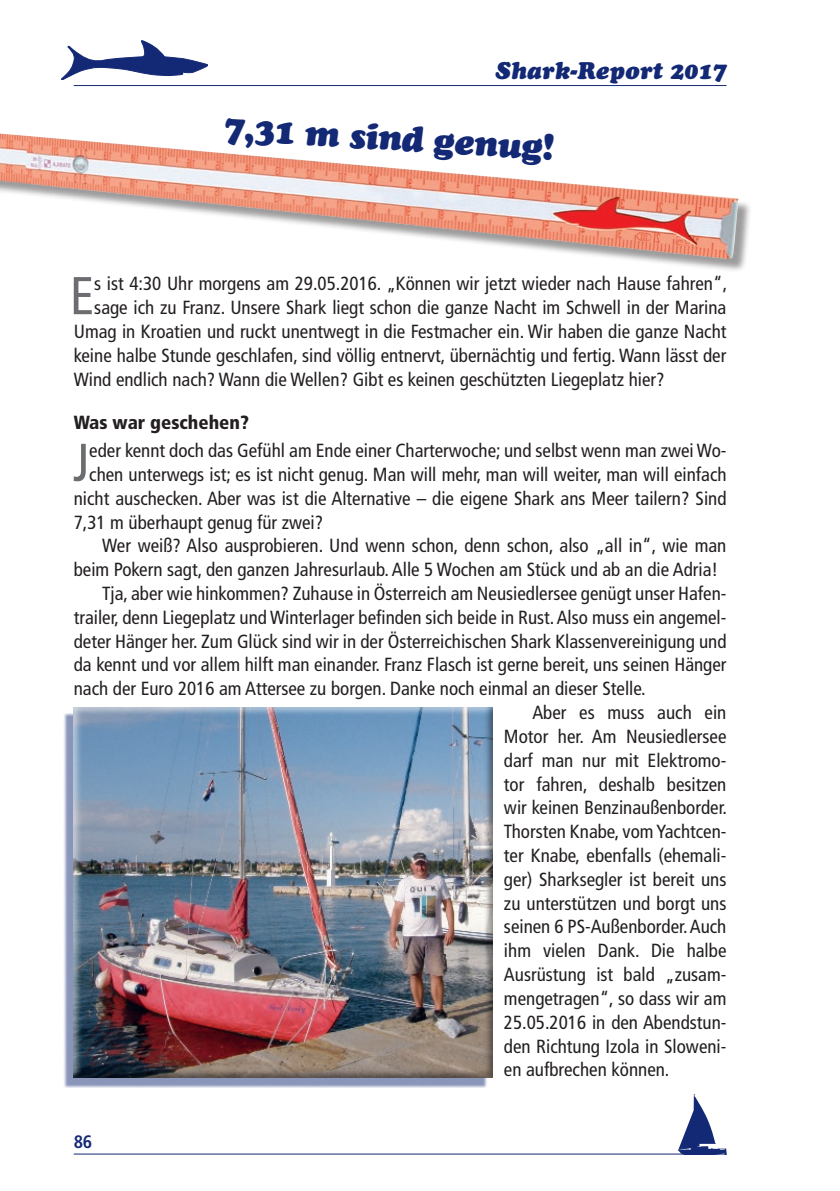
<style>
.page{position:relative;width:840px;height:1191px;background:#fff}
.page>*{position:absolute;margin:0;border:0;box-sizing:border-box;transform-origin:0 0}
.t1{font:condensed 53.2px "Frutiger";color:#6c6d70}
.t2{font:italic 36px "Cooper Black Std";color:#142975}
.t3{font:italic 24px "Cooper Black Std";color:#142975}
.t4{font:condensed 19px "Frutiger";color:#231f20}
.t5{font:900 condensed 19px "Frutiger";color:#231f20}
.t6{font:700 condensed 18px "Frutiger";color:#142975}
</style>
<div class="page">
<div style="left:63px;top:713px;width:424px;height:374px;background:#142975;opacity:.5"></div>
<svg style="left:63px;top:713px;width:4px;height:364px"></svg>
<div style="left:67px;top:700px;width:437px;height:377px;background:#231f20;opacity:.5"></div>
<hr style="left:74px;top:85px;width:652px;height:1px;background:#142975">
<svg style="left:61px;top:40px;width:147px;height:40px"></svg>
<hr style="left:74px;top:1153px;width:652px;height:1px;background:#142975">
<svg style="left:677px;top:1094px;width:49px;height:60px"></svg>
<div style="left:0;top:133px;width:752px;height:140px;background:#231f20;opacity:.45"></div>
<img style="left:0;top:133px;width:738px;height:126px">
<p class="t3" style="left:495px;top:56px;width:232px">Shark-Report 2017</p>
<h2 class="t2" style="left:225px;top:104px;width:332px;rotate:4deg">7,31 m sind genug!</h2>
<h1 class="t1" style="left:70px;top:265px;width:26px">E</h1>
<p class="t4" style="left:94px;top:273px;width:634px">s ist 4:30 Uhr morgens am 29.05.2016. „Können wir jetzt wieder nach Hause fahren“,</p>
<p class="t4" style="left:94px;top:296px;width:633px">sage ich zu Franz. Unsere Shark liegt schon die ganze Nacht im Schwell in der Marina</p>
<p class="t4" style="left:74px;top:320px;width:653px">Umag in Kroatien und ruckt unentwegt in die Festmacher ein. Wir haben die ganze Nacht</p>
<p class="t4" style="left:74px;top:344px;width:653px">keine halbe Stunde geschlafen, sind völlig entnervt, übernächtig und fertig. Wann lässt der</p>
<p class="t4" style="left:74px;top:368px;width:592px">Wind endlich nach? Wann die Wellen? Gibt es keinen geschützten Liegeplatz hier?</p>
<p class="t5" style="left:74px;top:411px;width:176px">Was war geschehen?</p>
<h1 class="t1" style="left:72px;top:431px;width:18px">J</h1>
<p class="t4" style="left:89px;top:439px;width:638px">eder kennt doch das Gefühl am Ende einer Charterwoche; und selbst wenn man zwei Wo-</p>
<p class="t4" style="left:89px;top:463px;width:638px">chen unterwegs ist; es ist nicht genug. Man will mehr, man will weiter, man will einfach</p>
<p class="t4" style="left:74px;top:487px;width:654px">nicht auschecken. Aber was ist die Alternative – die eigene Shark ans Meer tailern? Sind</p>
<p class="t4" style="left:74px;top:511px;width:251px">7,31 m überhaupt genug für zwei?</p>
<p class="t4" style="left:102px;top:535px;width:625px">Wer weiß? Also ausprobieren. Und wenn schon, denn schon, also „all in“, wie man</p>
<p class="t4" style="left:74px;top:558px;width:645px">beim Pokern sagt, den ganzen Jahresurlaub. Alle 5 Wochen am Stück und ab an die Adria!</p>
<p class="t4" style="left:102px;top:582px;width:625px">Tja, aber wie hinkommen? Zuhause in Österreich am Neusiedlersee genügt unser Hafen-</p>
<p class="t4" style="left:74px;top:606px;width:653px">trailer, denn Liegeplatz und Winterlager befinden sich beide in Rust. Also muss ein angemel-</p>
<p class="t4" style="left:74px;top:630px;width:654px">deter Hänger her. Zum Glück sind wir in der Österreichischen Shark Klassenvereinigung und</p>
<p class="t4" style="left:74px;top:654px;width:654px">da kennt und vor allem hilft man einander. Franz Flasch ist gerne bereit, uns seinen Hänger</p>
<p class="t4" style="left:74px;top:677px;width:573px">nach der Euro 2016 am Attersee zu borgen. Danke noch einmal an dieser Stelle.</p>
<p class="t4" style="left:532px;top:701px;width:195px">Aber es muss auch ein</p>
<p class="t4" style="left:503px;top:725px;width:224px">Motor her. Am Neusiedlersee</p>
<p class="t4" style="left:503px;top:749px;width:224px">darf man nur mit Elektromo-</p>
<p class="t4" style="left:503px;top:773px;width:224px">tor fahren, deshalb besitzen</p>
<p class="t4" style="left:503px;top:796px;width:224px">wir keinen Benzinaußenborder.</p>
<p class="t4" style="left:503px;top:820px;width:224px">Thorsten Knabe, vom Yachtcen-</p>
<p class="t4" style="left:503px;top:844px;width:224px">ter Knabe, ebenfalls (ehemali-</p>
<p class="t4" style="left:503px;top:868px;width:224px">ger) Sharksegler ist bereit uns</p>
<p class="t4" style="left:503px;top:892px;width:224px">zu unterstützen und borgt uns</p>
<p class="t4" style="left:503px;top:915px;width:224px">seinen 6 PS-Außenborder. Auch</p>
<p class="t4" style="left:503px;top:939px;width:224px">ihm vielen Dank. Die halbe</p>
<p class="t4" style="left:503px;top:963px;width:224px">Ausrüstung ist bald „zusam-</p>
<p class="t4" style="left:503px;top:987px;width:224px">mengetragen“, so dass wir am</p>
<p class="t4" style="left:503px;top:1011px;width:224px">25.05.2016 in den Abendstun-</p>
<p class="t4" style="left:503px;top:1034px;width:224px">den Richtung Izola in Sloweni-</p>
<p class="t4" style="left:503px;top:1058px;width:167px">en aufbrechen können.</p>
<p class="t6" style="left:74px;top:1131px;width:20px">86</p>
</div>
